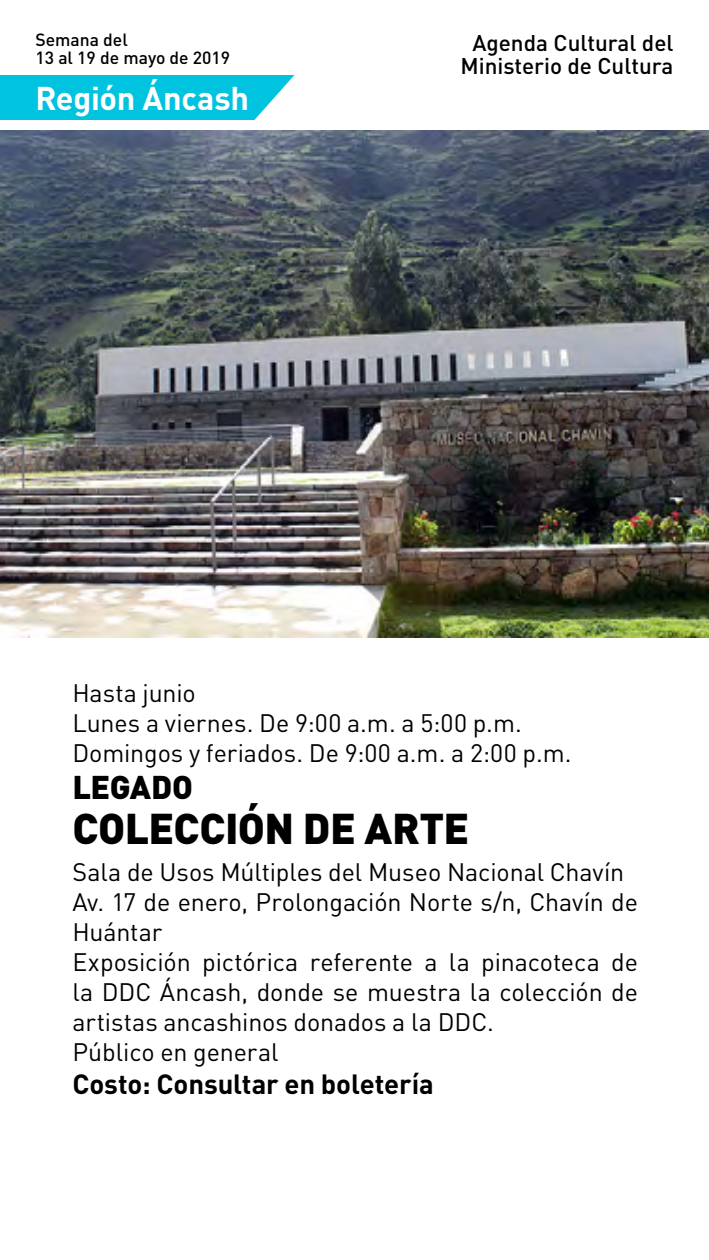
<style>
.page{position:relative;width:709px;height:1260px;background:#fff}
.page>*{position:absolute;margin:0;border:0;box-sizing:border-box;transform-origin:0 0}
.t1{font:900 42.5px "DIN";letter-spacing:-.015em;color:#000}
.t2{font:700 32.5px "DIN Pro";letter-spacing:-.01em;color:#fff}
.t3{font:900 32.5px "DIN";letter-spacing:-.015em;color:#000}
.t4{font:700 27.5px "DIN";letter-spacing:-.005em;color:#000}
.t5{font:25px/30px "DIN";letter-spacing:-.005em;color:#000}
.t6{font:500 22.5px/22.5px "DIN Pro";color:#000;text-align:center}
.t7{font:500 17.5px/17.5px "DIN Pro";color:#000}
</style>
<div class="page">
<div style="left:0;top:75px;width:294px;height:45px;background:#00c4df"></div>
<img style="left:0;top:130px;width:709px;height:508px">
<p class="t7" style="left:35px;top:29px;width:196px">Semana del<br>13 al 19 de mayo de 2019</p>
<h2 class="t2" style="left:35px;top:71px;width:215px">Región Áncash</h2>
<p class="t6" style="left:460px;top:30px;width:214px">Agenda Cultural del<br>Ministerio de Cultura</p>
<p class="t5" style="left:72px;top:677px;width:500px">Hasta junio<br>Lunes a viernes. De 9:00 a.m. a 5:00 p.m.<br>Domingos y feriados. De 9:00 a.m. a 2:00 p.m.</p>
<h2 class="t3" style="left:72px;top:766px;width:122px">LEGADO</h2>
<h1 class="t1" style="left:72px;top:801px;width:399px">COLECCIÓN DE ARTE</h1>
<p class="t5" style="left:72px;top:857px;width:567px">Sala de Usos Múltiples del Museo Nacional Chavín Av. 17 de enero, Prolongación Norte s/n, Chavín de Huántar<br>Exposición pictórica referente a la pinacoteca de la DDC Áncash, donde se muestra la colección de artistas ancashinos donados a la DDC.<br>Público en general</p>
<p class="t4" style="left:72px;top:1066px;width:363px">Costo: Consultar en boletería</p>
</div>
